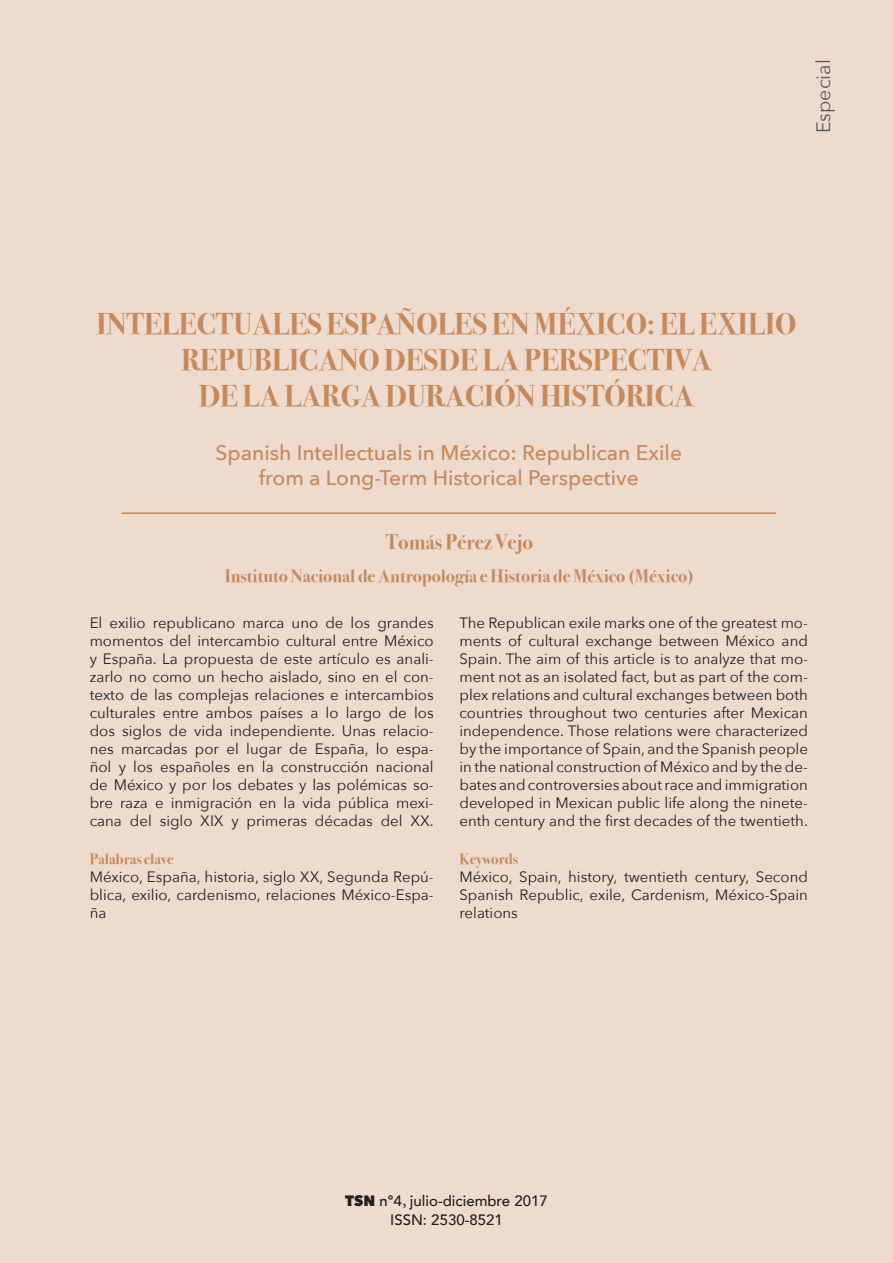
<style>
.page{position:relative;width:893px;height:1263px;background:#eedbce}
.page>*{position:absolute;margin:0;border:0;box-sizing:border-box;transform-origin:0 0}
.t1{font:700 30px/36px "Bodoni Svty Two ITCTT";color:#c6895c;text-align:center}
.t2{font:500 21px/25.2px "Avenir Next";color:#c6895c;text-align:center}
.t3{font:700 21px "Bodoni Svty Two ITCTT";color:#c6895c}
.t4{font:19.5px "Avenir Next";color:#5a5a5d}
.t5{font:700 18px "Bodoni Svty Two ITCTT";color:#c6895c}
.t6{font:15px/18px "Avenir Next";color:#231f20;text-align:justify}
.t7{font:500 15px "Avenir";color:#231f20}
.t8{font:700 15px "Bodoni Svty Two ITCTT";color:#c6895c}
.s1{font-family:"Avenir Next";font-weight:800}
.s2{font-family:"Avenir Next"}
.s3{font-family:"Minion Pro";font-weight:400;font-size:18px}
</style>
<div class="page">
<hr style="left:122px;top:512px;width:654px;height:2px;background:#c6895c">
<p class="t4" style="left:807px;top:133px;width:75px;rotate:-90deg">Especial</p>
<p class="t1" style="left:97px;top:303px;width:701px">INTELECTUALES ESPAÑOLES EN MÉXICO: EL EXILIO<br>REPUBLICANO DESDE LA PERSPECTIVA</p>
<p class="t1" style="left:199px;top:375px;width:497px">DE LA LARGA DURACIÓN HISTÓRICA</p>
<p class="t2" style="left:216px;top:439px;width:468px">Spanish Intellectuals in México: Republican Exile from a Long-Term Historical Perspective</p>
<p class="t3" style="left:386px;top:524px;width:149px">Tomás Pérez Vejo</p>
<p class="t5" style="left:225px;top:561px;width:471px">Instituto Nacional de Antropología e Historia de México (México)</p>
<p class="t6" style="left:90px;top:613px;width:345px">El exilio republicano marca uno de los grandes momentos del intercambio cultural entre México y España. La propuesta de este artículo es anali&shy;zarlo no como un hecho aislado, sino en el con&shy;texto de las complejas relaciones e intercambios culturales entre ambos países a lo largo de los dos siglos de vida independiente. Unas relacio&shy;nes marcadas por el lugar de España, lo espa&shy;ñol y los españoles en la construcción nacional de México y por los debates y las polémicas so&shy;bre raza e inmigración en la vida pública mexi&shy;cana del siglo XIX y primeras décadas del XX.</p>
<p class="t8" style="left:90px;top:846px;width:86px">Palabras clave</p>
<p class="t6" style="left:90px;top:867px;width:345px">México, España, historia, siglo XX, Segunda Repú&shy;blica, exilio, cardenismo, relaciones México-Espa&shy;ña</p>
<p class="t6" style="left:459px;top:613px;width:350px">The Republican exile marks one of the greatest mo&shy;ments of cultural exchange between México and Spain. The aim of this article is to analyze that mo&shy;ment not as an isolated fact, but as part of the com&shy;plex relations and cultural exchanges between both countries throughout two centuries after Mexican independence. Those relations were characterized by the importance of Spain, and the Spanish people in the national construction of México and by the de&shy;bates and controversies about race and immigration developed in Mexican public life along the ninete&shy;enth century and the first decades of the twentieth.</p>
<p class="t8" style="left:459px;top:846px;width:60px">Keywords</p>
<p class="t6" style="left:459px;top:867px;width:350px">México, Spain, history, twentieth century, Second Spanish Republic, exile, Cardenism, México-Spain relations</p>
<p class="t7" style="left:345px;top:1187px;width:204px"><span class="s1">TSN</span> <span class="s2">nº4</span><span class="s3">,</span> julio-diciembre 2017</p>
<p class="t7" style="left:390px;top:1207px;width:114px">ISSN: 2530-8521</p>
</div>
